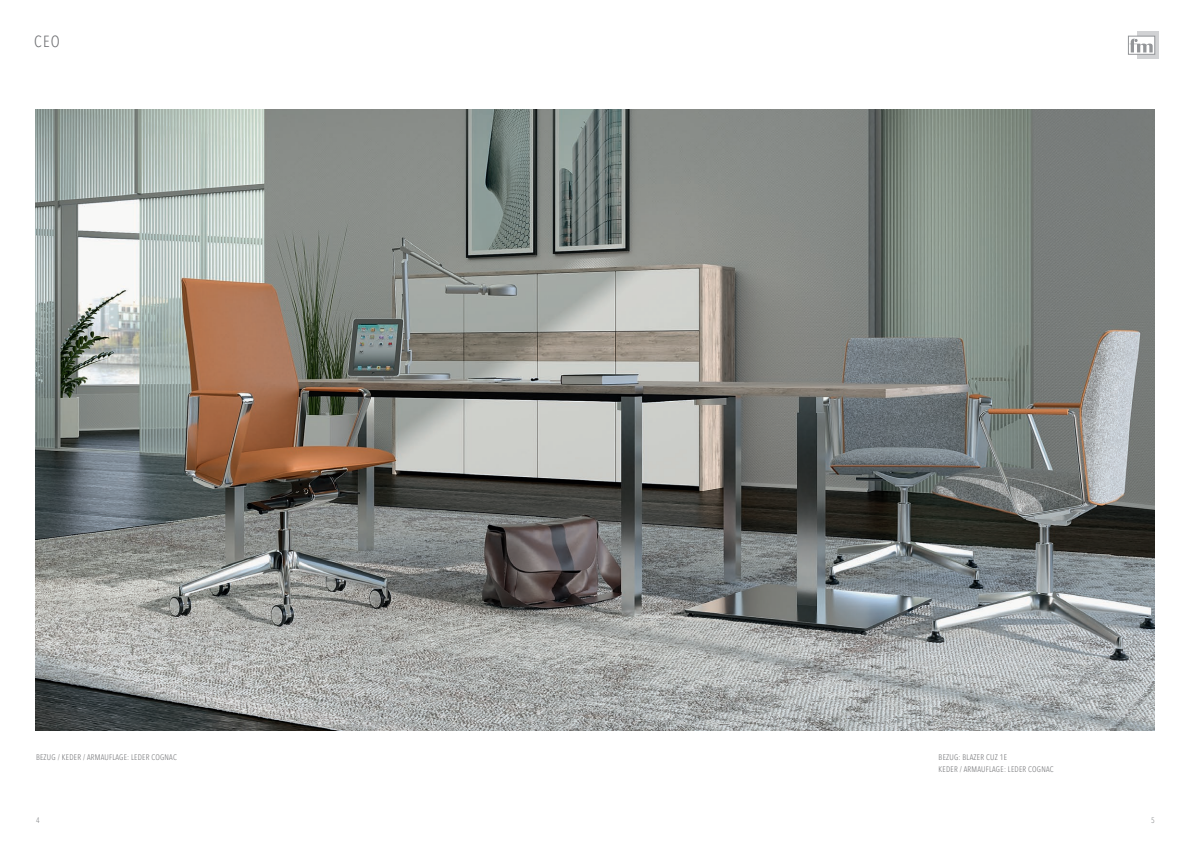
<style>
.page{position:relative;width:1191px;height:842px;background:#fff}
.page>*{position:absolute;margin:0;border:0;box-sizing:border-box;transform-origin:0 0}
.t1{font:300 condensed 16px "Avenir Next LT Pro";color:#6c6d70}
.t2{font:300 condensed 8px "Avenir Next LT Pro";letter-spacing:.03em;color:#6c6d70}
.t3{font:300 condensed 7.9px "Avenir Next LT Pro";color:#808285}
</style>
<div class="page">
<img style="left:35px;top:109px;width:1119px;height:621px">
<svg style="left:1137px;top:32px;width:21px;height:27px"></svg>
<svg style="left:1128px;top:36px;width:27px;height:19px"></svg>
<svg style="left:1129px;top:39px;width:23px;height:13px"></svg>
<p class="t1" style="left:34px;top:32px;width:27px">CEO</p>
<p class="t2" style="left:36px;top:752px;width:142px">BEZUG / KEDER / ARMAUFLAGE: LEDER COGNAC</p>
<p class="t2" style="left:938px;top:752px;width:70px">BEZUG: BLAZER CUZ 1E</p>
<p class="t2" style="left:938px;top:764px;width:116px">KEDER / ARMAUFLAGE: LEDER COGNAC</p>
<p class="t3" style="left:36px;top:815px;width:5px">4</p>
<p class="t3" style="left:1151px;top:815px;width:5px">5</p>
</div>
